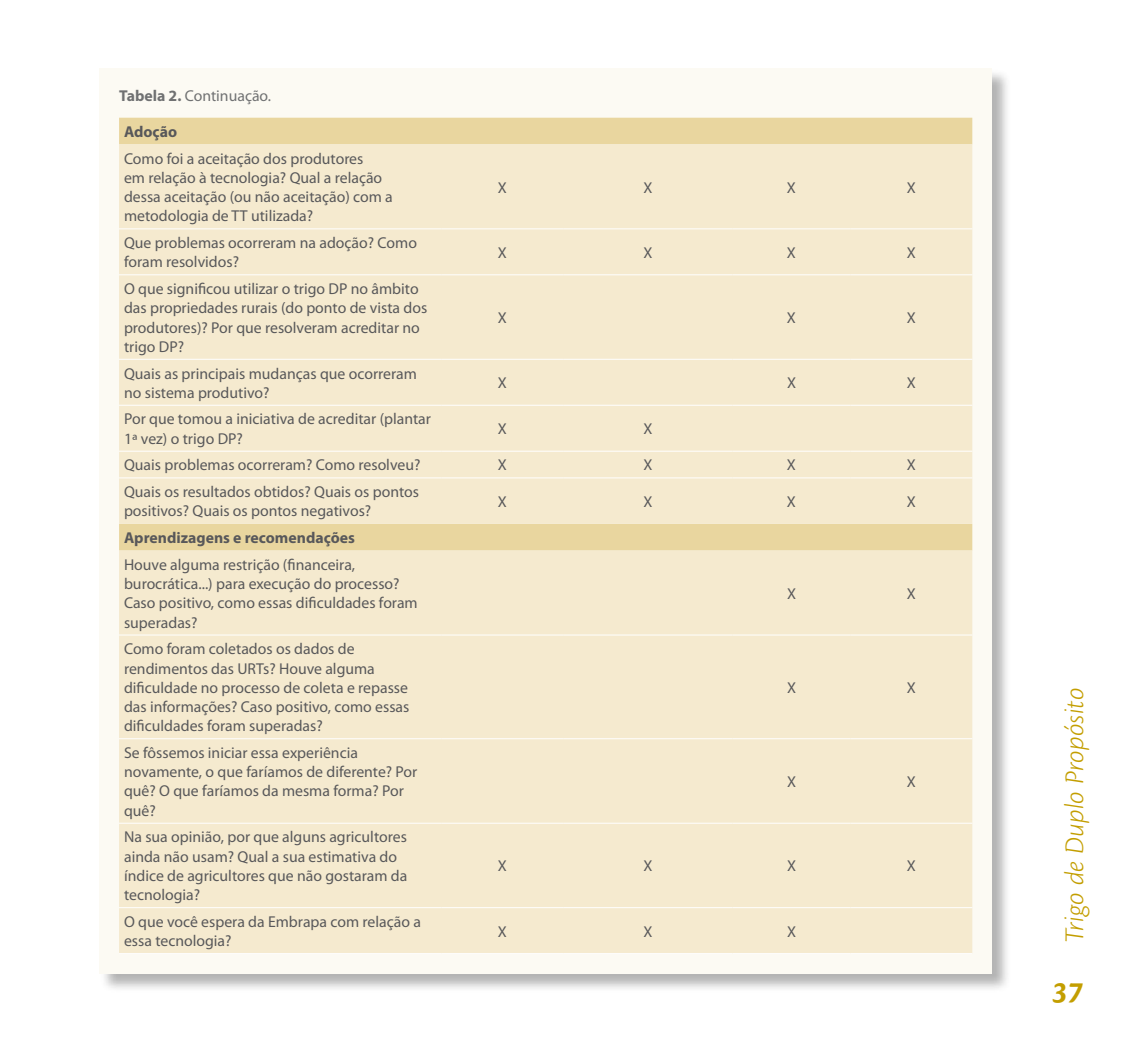
<style>
.page{position:relative;width:1141px;height:1042px;background:#fff}
.page>*{position:absolute;margin:0;border:0;box-sizing:border-box;transform-origin:0 0}
.t1{font:31.5px "Cronos Pro Bold Capt It";color:#c39e00}
.t2{font:28px "Cronos Pro Lt Capt It";letter-spacing:-.005em;color:#c39e00}
.t3{font:15.75px/19.2px "Myriad Pro";color:#58585a}
.t4{font:700 15.75px "Myriad Pro";color:#58585a}
.t5{font:15.75px "Myriad Pro";color:#707172}
.s1{font-weight:700}
</style>
<div class="page">
<div style="left:100px;top:68px;width:912px;height:925px;background:#000;opacity:.3"></div>
<div style="left:99px;top:68px;width:893px;height:906px;background:#fcfaf3"></div>
<div style="left:119px;top:118px;width:853px;height:26px;background:#e9d69f"></div>
<div style="left:119px;top:144px;width:853px;height:809px;background:#f5eacf"></div>
<hr style="left:119px;top:228px;width:322px;height:1px;background:#fff">
<hr style="left:441px;top:228px;width:122px;height:1px;background:#fff">
<hr style="left:563px;top:228px;width:170px;height:1px;background:#fff">
<hr style="left:733px;top:228px;width:117px;height:1px;background:#fff">
<hr style="left:850px;top:228px;width:122px;height:1px;background:#fff">
<hr style="left:119px;top:274px;width:322px;height:1px;background:#fff">
<hr style="left:441px;top:274px;width:122px;height:1px;background:#fff">
<hr style="left:563px;top:274px;width:170px;height:1px;background:#fff">
<hr style="left:733px;top:274px;width:117px;height:1px;background:#fff">
<hr style="left:850px;top:274px;width:122px;height:1px;background:#fff">
<hr style="left:119px;top:359px;width:322px;height:1px;background:#fff">
<hr style="left:441px;top:359px;width:122px;height:1px;background:#fff">
<hr style="left:563px;top:359px;width:170px;height:1px;background:#fff">
<hr style="left:733px;top:359px;width:117px;height:1px;background:#fff">
<hr style="left:850px;top:359px;width:122px;height:1px;background:#fff">
<hr style="left:119px;top:405px;width:322px;height:1px;background:#fff">
<hr style="left:441px;top:405px;width:122px;height:1px;background:#fff">
<hr style="left:563px;top:405px;width:170px;height:1px;background:#fff">
<hr style="left:733px;top:405px;width:117px;height:1px;background:#fff">
<hr style="left:850px;top:405px;width:122px;height:1px;background:#fff">
<hr style="left:119px;top:451px;width:322px;height:1px;background:#fff">
<hr style="left:441px;top:451px;width:122px;height:1px;background:#fff">
<hr style="left:563px;top:451px;width:170px;height:1px;background:#fff">
<hr style="left:733px;top:451px;width:117px;height:1px;background:#fff">
<hr style="left:850px;top:451px;width:122px;height:1px;background:#fff">
<hr style="left:119px;top:477px;width:322px;height:1px;background:#fff">
<hr style="left:441px;top:477px;width:122px;height:1px;background:#fff">
<hr style="left:563px;top:477px;width:170px;height:1px;background:#fff">
<hr style="left:733px;top:477px;width:117px;height:1px;background:#fff">
<hr style="left:850px;top:477px;width:122px;height:1px;background:#fff">
<hr style="left:119px;top:634px;width:322px;height:1px;background:#fff">
<hr style="left:441px;top:634px;width:122px;height:1px;background:#fff">
<hr style="left:563px;top:634px;width:170px;height:1px;background:#fff">
<hr style="left:733px;top:634px;width:117px;height:1px;background:#fff">
<hr style="left:850px;top:634px;width:122px;height:1px;background:#fff">
<hr style="left:119px;top:738px;width:322px;height:1px;background:#fff">
<hr style="left:441px;top:738px;width:122px;height:1px;background:#fff">
<hr style="left:563px;top:738px;width:170px;height:1px;background:#fff">
<hr style="left:733px;top:738px;width:117px;height:1px;background:#fff">
<hr style="left:850px;top:738px;width:122px;height:1px;background:#fff">
<hr style="left:119px;top:823px;width:322px;height:1px;background:#fff">
<hr style="left:441px;top:823px;width:122px;height:1px;background:#fff">
<hr style="left:563px;top:823px;width:170px;height:1px;background:#fff">
<hr style="left:733px;top:823px;width:117px;height:1px;background:#fff">
<hr style="left:850px;top:823px;width:122px;height:1px;background:#fff">
<hr style="left:119px;top:907px;width:322px;height:1px;background:#fff">
<hr style="left:441px;top:907px;width:122px;height:1px;background:#fff">
<hr style="left:563px;top:907px;width:170px;height:1px;background:#fff">
<hr style="left:733px;top:907px;width:117px;height:1px;background:#fff">
<hr style="left:850px;top:907px;width:122px;height:1px;background:#fff">
<hr style="left:119px;top:953px;width:322px;height:1px;background:#fff">
<hr style="left:441px;top:953px;width:122px;height:1px;background:#fff">
<hr style="left:563px;top:953px;width:170px;height:1px;background:#fff">
<hr style="left:733px;top:953px;width:117px;height:1px;background:#fff">
<hr style="left:850px;top:953px;width:122px;height:1px;background:#fff">
<p class="t5" style="left:119px;top:86px;width:154px"><span class="s1">Tabela 2.</span> Continuação.</p>
<p class="t4" style="left:124px;top:121px;width:55px">Adoção</p>
<p class="t3" style="left:124px;top:148px;width:270px">Como foi a aceitação dos produtores<br>em relação à tecnologia? Qual a relação dessa aceitação (ou não aceitação) com a metodologia de TT utilizada?</p>
<p class="t3" style="left:498px;top:177px;width:10px">X</p>
<p class="t3" style="left:643px;top:177px;width:10px">X</p>
<p class="t3" style="left:787px;top:177px;width:10px">X</p>
<p class="t3" style="left:907px;top:177px;width:10px">X</p>
<p class="t3" style="left:124px;top:233px;width:294px">Que problemas ocorreram na adoção? Como foram resolvidos?</p>
<p class="t3" style="left:498px;top:243px;width:10px">X</p>
<p class="t3" style="left:643px;top:243px;width:10px">X</p>
<p class="t3" style="left:787px;top:243px;width:10px">X</p>
<p class="t3" style="left:907px;top:243px;width:10px">X</p>
<p class="t3" style="left:124px;top:279px;width:305px">O que significou utilizar o trigo DP no âmbito das propriedades rurais (do ponto de vista dos produtores)? Por que resolveram acreditar no trigo DP?</p>
<p class="t3" style="left:498px;top:308px;width:10px">X</p>
<p class="t3" style="left:787px;top:308px;width:10px">X</p>
<p class="t3" style="left:907px;top:308px;width:10px">X</p>
<p class="t3" style="left:124px;top:363px;width:294px">Quais as principais mudanças que ocorreram no sistema produtivo?</p>
<p class="t3" style="left:498px;top:373px;width:10px">X</p>
<p class="t3" style="left:787px;top:373px;width:10px">X</p>
<p class="t3" style="left:907px;top:373px;width:10px">X</p>
<p class="t3" style="left:124px;top:409px;width:308px">Por que tomou a iniciativa de acreditar (plantar<br>1ª vez) o trigo DP?</p>
<p class="t3" style="left:498px;top:419px;width:10px">X</p>
<p class="t3" style="left:643px;top:419px;width:10px">X</p>
<p class="t3" style="left:124px;top:455px;width:298px">Quais problemas ocorreram? Como resolveu?</p>
<p class="t3" style="left:498px;top:455px;width:10px">X</p>
<p class="t3" style="left:643px;top:455px;width:10px">X</p>
<p class="t3" style="left:787px;top:455px;width:10px">X</p>
<p class="t3" style="left:907px;top:455px;width:10px">X</p>
<p class="t3" style="left:124px;top:482px;width:297px">Quais os resultados obtidos? Quais os pontos positivos? Quais os pontos negativos?</p>
<p class="t3" style="left:498px;top:491px;width:10px">X</p>
<p class="t3" style="left:643px;top:491px;width:10px">X</p>
<p class="t3" style="left:787px;top:491px;width:10px">X</p>
<p class="t3" style="left:907px;top:491px;width:10px">X</p>
<p class="t4" style="left:124px;top:527px;width:232px">Aprendizagens e recomendações</p>
<p class="t3" style="left:124px;top:555px;width:295px">Houve alguma restrição (financeira, burocrática...) para execução do processo?<br>Caso positivo, como essas dificuldades foram superadas?</p>
<p class="t3" style="left:787px;top:583px;width:10px">X</p>
<p class="t3" style="left:907px;top:583px;width:10px">X</p>
<p class="t3" style="left:124px;top:639px;width:287px">Como foram coletados os dados de rendimentos das URTs? Houve alguma dificuldade no processo de coleta e repasse das informações? Caso positivo, como essas dificuldades foram superadas?</p>
<p class="t3" style="left:124px;top:743px;width:295px">Se fôssemos iniciar essa experiência novamente, o que faríamos de diferente? Por quê? O que faríamos da mesma forma? Por quê?</p>
<p class="t3" style="left:124px;top:827px;width:285px">Na sua opinião, por que alguns agricultores ainda não usam? Qual a sua estimativa do índice de agricultores que não gostaram da tecnologia?</p>
<p class="t3" style="left:787px;top:677px;width:10px">X</p>
<p class="t3" style="left:907px;top:677px;width:10px">X</p>
<p class="t3" style="left:787px;top:771px;width:10px">X</p>
<p class="t3" style="left:907px;top:771px;width:10px">X</p>
<p class="t3" style="left:498px;top:856px;width:10px">X</p>
<p class="t3" style="left:643px;top:856px;width:10px">X</p>
<p class="t3" style="left:787px;top:856px;width:10px">X</p>
<p class="t3" style="left:907px;top:856px;width:10px">X</p>
<p class="t3" style="left:124px;top:911px;width:298px">O que você espera da Embrapa com relação a essa tecnologia?</p>
<p class="t3" style="left:498px;top:921px;width:10px">X</p>
<p class="t3" style="left:643px;top:921px;width:10px">X</p>
<p class="t3" style="left:787px;top:921px;width:10px">X</p>
<h2 class="t2" style="left:1059px;top:943px;width:257px;rotate:-90deg">Trigo de Duplo Propósito</h2>
<h1 class="t1" style="left:1052px;top:974px;width:32px">37</h1>
</div>
